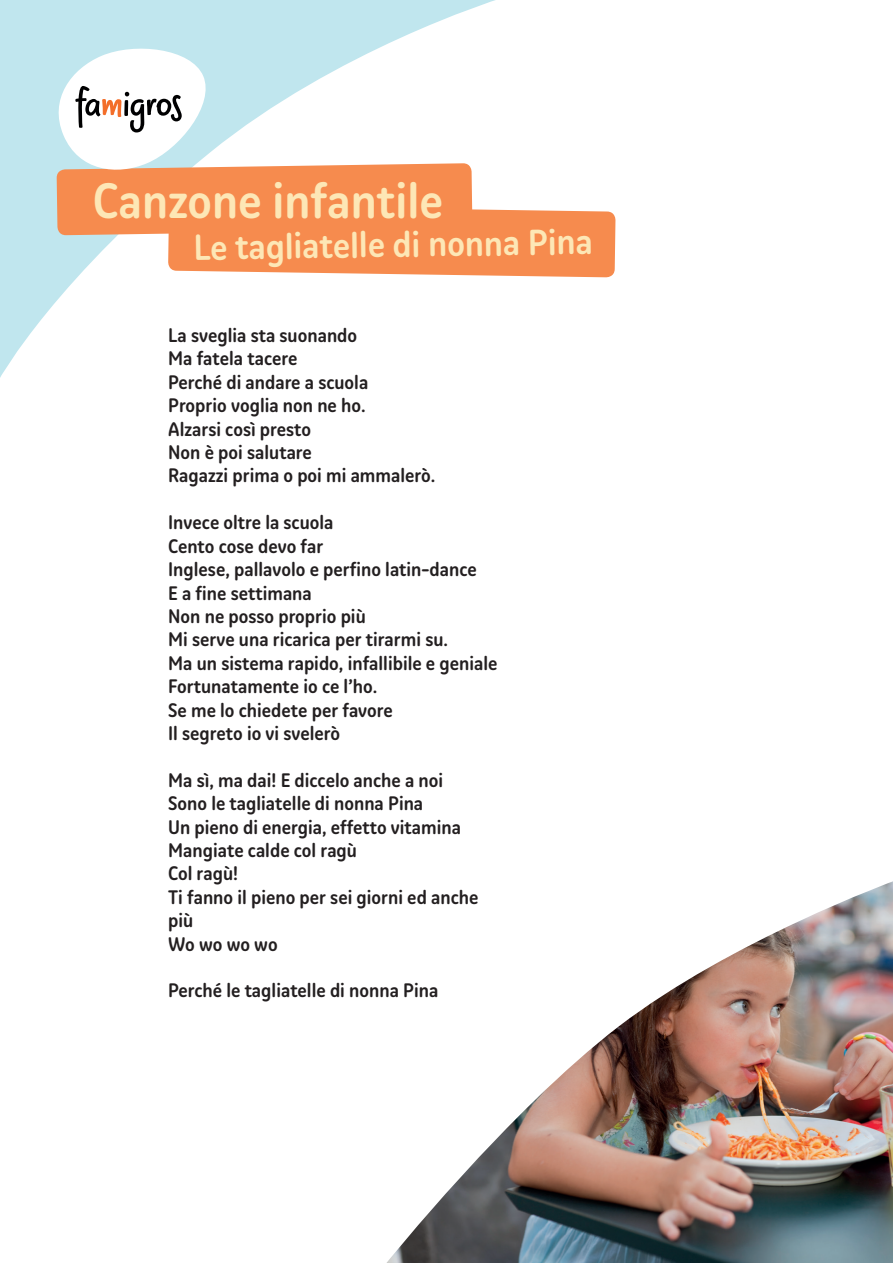
<style>
.page{position:relative;width:893px;height:1263px;background:#fff}
.page>*{position:absolute;margin:0;border:0;box-sizing:border-box;transform-origin:0 0}
.t1{font:500 49.5px "Yuzu";color:#fde7b6}
.t2{font:500 36px "Yuzu";color:#fde7b6}
.t3{font:500 19.5px/23.4px "Yuzu";color:#231f20}
</style>
<div class="page">
<svg style="left:0;top:0;width:495px;height:378px"></svg>
<img style="left:386px;top:881px;width:507px;height:382px">
<svg style="left:48px;top:42px;width:568px;height:235px"></svg>
<h1 class="t1" style="left:93px;top:170px;width:352px">Canzone infantile</h1>
<h2 class="t2" style="left:193px;top:225px;width:401px;rotate:-1deg">Le tagliatelle di nonna Pina</h2>
<p class="t3" style="left:168px;top:323px;width:269px">La sveglia sta suonando<br>Ma fatela tacere<br>Perché di andare a scuola<br>Proprio voglia non ne ho.<br>Alzarsi così presto<br>Non è poi salutare<br>Ragazzi prima o poi mi ammalerò.</p>
<p class="t3" style="left:168px;top:511px;width:331px">Invece oltre la scuola<br>Cento cose devo far<br>Inglese, pallavolo e perfino latin-dance<br>E a fine settimana<br>Non ne posso proprio più<br>Mi serve una ricarica per tirarmi su.<br>Ma un sistema rapido, infallibile e geniale<br>Fortunatamente io ce l’ho.<br>Se me lo chiedete per favore<br>Il segreto io vi svelerò</p>
<p class="t3" style="left:168px;top:768px;width:312px">Ma sì, ma dai! E diccelo anche a noi<br>Sono le tagliatelle di nonna Pina<br>Un pieno di energia, effetto vitamina<br>Mangiate calde col ragù<br>Col ragù!<br>Ti fanno il pieno per sei giorni ed anche più<br>Wo wo wo wo</p>
<p class="t3" style="left:168px;top:979px;width:272px">Perché le tagliatelle di nonna Pina</p>
</div>
